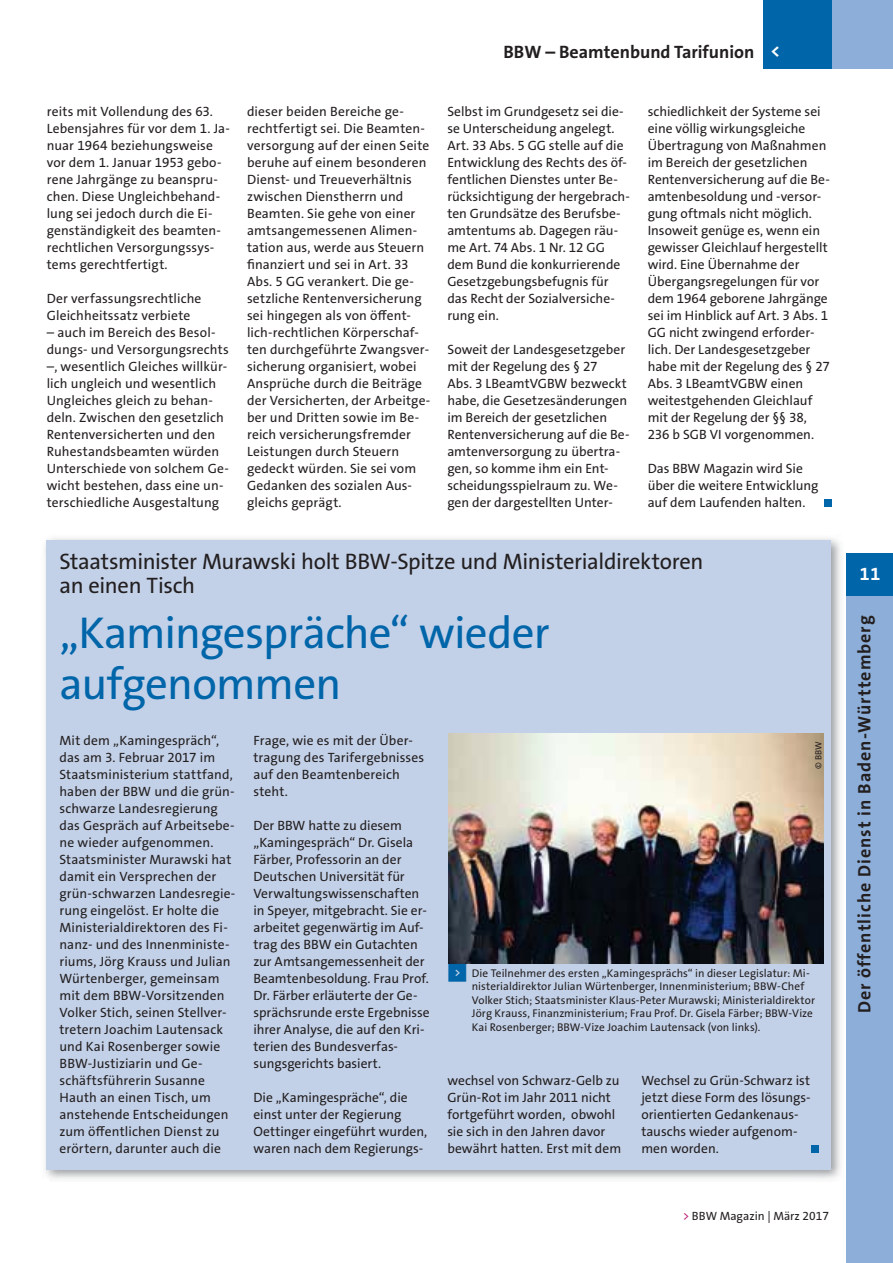
<style>
.page{position:relative;width:893px;height:1263px;background:#fff}
.page>*{position:absolute;margin:0;border:0;box-sizing:border-box;transform-origin:0 0}
.t1{font:45px/51px "The Sans Os F";letter-spacing:-.02em;color:#0065a9}
.t2{font:22.5px/24px "The Sans Os F";letter-spacing:-.015em;color:#231f20}
.t3{font:700 18px "The Sans Os F";letter-spacing:.055em;color:#231f20}
.t4{font:700 18px "The Sans Os F";color:#231f20}
.t5{font:700 18px "The Sans Os F";color:#fff}
.t6{font:13.5px/17px "The Sans Os F";letter-spacing:.005em;color:#231f20}
.t7{font:12px "The Sans Os F";color:#231f20}
.t8{font:11.25px/13.5px "The Sans Os F";color:#231f20}
.t9{font:9px "The Sans Os F";color:#231f20}
.s1{font-family:"Top Numbers";color:#0065a9}
.s2{color:#bd1b73}
</style>
<div class="page">
<div style="left:831px;top:0;width:62px;height:68px;background:#8daed8"></div>
<div style="left:763px;top:0;width:68px;height:68px;background:#0065a9"></div>
<div style="left:846px;top:553px;width:47px;height:710px;background:#8daed8"></div>
<div style="left:846px;top:553px;width:47px;height:42px;background:#0065a9"></div>
<div style="left:824px;top:500px;width:7px;height:7px;background:#0065a9"></div>
<img style="left:45px;top:538px;width:796px;height:641px">
<div style="left:47px;top:541px;width:784px;height:629px;background:#c3d1e8"></div>
<div style="left:811px;top:1146px;width:7px;height:7px;background:#0065a9"></div>
<img style="left:449px;top:734px;width:374px;height:230px">
<h3 class="t4" style="left:503px;top:44px;width:253px">BBW – Beamtenbund Tarifunion</h3>
<h3 class="t5" style="left:770px;top:43px;width:11px">&lt;</h3>
<p class="t6" style="left:47px;top:104px;width:185px">reits mit Vollendung des 63.<br>Lebensjahres für vor dem 1. Ja&shy;nuar 1964 beziehungsweise vor dem 1. Januar 1953 gebo&shy;rene Jahrgänge zu beanspru&shy;chen. Diese Ungleichbehand&shy;lung sei jedoch durch die Ei&shy;genständigkeit des beamten&shy;rechtlichen Versorgungssys&shy;tems gerechtfertigt.</p>
<p class="t6" style="left:47px;top:291px;width:156px">Der verfassungsrechtliche<br>Gleichheitssatz verbiete</p>
<p class="t6" style="left:47px;top:325px;width:184px">– auch im Bereich des Besol&shy;dungs- und Versorgungsrechts –, wesentlich Gleiches willkür&shy;lich ungleich und wesentlich<br>Ungleiches gleich zu behan&shy;deln. Zwischen den gesetzlich<br>Rentenversicherten und den<br>Ruhestandsbeamten würden<br>Unterschiede von solchem Ge&shy;wicht bestehen, dass eine un&shy;terschiedliche Ausgestaltung</p>
<p class="t6" style="left:247px;top:104px;width:185px">dieser beiden Bereiche ge&shy;rechtfertigt sei. Die Beamten&shy;versorgung auf der einen Seite beruhe auf einem besonderen<br>Dienst- und Treueverhältnis zwischen Dienstherrn und<br>Beamten. Sie gehe von einer amtsangemessenen Alimen&shy;tation aus, werde aus Steuern finanziert und sei in Art. 33<br>Abs. 5 GG verankert. Die ge&shy;setzliche Rentenversicherung sei hingegen als von öffent&shy;lich-rechtlichen Körperschaf&shy;ten durchgeführte Zwangsver&shy;sicherung organisiert, wobei<br>Ansprüche durch die Beiträge der Versicherten, der Arbeitge&shy;ber und Dritten sowie im Be&shy;reich versicherungsfremder<br>Leistungen durch Steuern gedeckt würden. Sie sei vom<br>Gedanken des sozialen Aus&shy;gleichs geprägt.</p>
<p class="t6" style="left:447px;top:104px;width:184px">Selbst im Grundgesetz sei die&shy;se Unterscheidung angelegt.<br>Art. 33 Abs. 5 GG stelle auf die<br>Entwicklung des Rechts des öf&shy;fentlichen Dienstes unter Be&shy;rücksichtigung der hergebrach&shy;ten Grundsätze des Berufsbe&shy;amtentums ab. Dagegen räu&shy;me Art. 74 Abs. 1 Nr. 12 GG dem Bund die konkurrierende<br>Gesetzgebungsbefugnis für das Recht der Sozialversiche&shy;rung ein.</p>
<p class="t6" style="left:447px;top:342px;width:184px">Soweit der Landesgesetzgeber mit der Regelung des § 27<br>Abs. 3 LBeamtVGBW bezweckt habe, die Gesetzesänderungen im Bereich der gesetzlichen<br>Rentenversicherung auf die Be&shy;amtenversorgung zu übertra&shy;gen, so komme ihm ein Ent&shy;scheidungsspielraum zu. We&shy;gen der dargestellten Unter-</p>
<p class="t6" style="left:648px;top:104px;width:184px">schiedlichkeit der Systeme sei eine völlig wirkungsgleiche<br>Übertragung von Maßnahmen im Bereich der gesetzlichen<br>Rentenversicherung auf die Be&shy;amtenbesoldung und -versor&shy;gung oftmals nicht möglich.<br>Insoweit genüge es, wenn ein gewisser Gleichlauf hergestellt wird. Eine Übernahme der<br>Übergangsregelungen für vor dem 1964 geborene Jahrgänge sei im Hinblick auf Art. 3 Abs. 1<br>GG nicht zwingend erforder&shy;lich. Der Landesgesetzgeber habe mit der Regelung des § 27<br>Abs. 3 LBeamtVGBW einen weitestgehenden Gleichlauf mit der Regelung der §§ 38,<br>236 b SGB VI vorgenommen.</p>
<p class="t6" style="left:648px;top:461px;width:172px">Das BBW Magazin wird Sie über die weitere Entwicklung auf dem Laufenden halten.</p>
<h2 class="t2" style="left:60px;top:551px;width:645px">Staatsminister Murawski holt BBW-Spitze und Ministerialdirektoren an einen Tisch</h2>
<h1 class="t1" style="left:60px;top:610px;width:492px">„Kamingespräche“ wieder aufgenommen</h1>
<p class="t6" style="left:60px;top:733px;width:177px">Mit dem „Kamingespräch“, das am 3. Februar 2017 im<br>Staatsministerium stattfand, haben der BBW und die grün&shy;schwarze Landesregierung das Gespräch auf Arbeitsebe&shy;ne wieder aufgenommen.<br>Staatsminister Murawski hat damit ein Versprechen der grün-schwarzen Landesregie&shy;rung eingelöst. Er holte die<br>Ministerialdirektoren des Fi&shy;nanz- und des Innenministe&shy;riums, Jörg Krauss und Julian<br>Würtenberger, gemeinsam mit dem BBW-Vorsitzenden<br>Volker Stich, seinen Stellver&shy;tretern Joachim Lautensack und Kai Rosenberger sowie<br>BBW-Justiziarin und Ge&shy;schäftsführerin Susanne<br>Hauth an einen Tisch, um anstehende Entscheidungen zum öffentlichen Dienst zu erörtern, darunter auch die</p>
<p class="t6" style="left:253px;top:733px;width:172px">Frage, wie es mit der Über&shy;tragung des Tarifergebnisses auf den Beamtenbereich steht.</p>
<p class="t9" style="left:814px;top:769px;width:29px;rotate:-90deg">© BBW</p>
<p class="t6" style="left:253px;top:818px;width:178px">Der BBW hatte zu diesem „Kamingespräch“ Dr. Gisela<br>Färber, Professorin an der<br>Deutschen Universität für<br>Verwaltungswissenschaften in Speyer, mitgebracht. Sie er&shy;arbeitet gegenwärtig im Auf&shy;trag des BBW ein Gutachten zur Amtsangemessenheit der<br>Beamtenbesoldung. Frau Prof.<br>Dr. Färber erläuterte der Ge&shy;sprächsrunde erste Ergebnisse ihrer Analyse, die auf den Kri&shy;terien des Bundesverfas&shy;sungsgerichts basiert.</p>
<p class="t6" style="left:253px;top:1090px;width:175px">Die „Kamingespräche“, die einst unter der Regierung<br>Oettinger eingeführt wurden, waren nach dem Regierungs-</p>
<p class="t8" style="left:472px;top:967px;width:345px;text-indent:-23px"><span class="s1">&lt;</span> Die Teilnehmer des ersten „Kamingesprächs“ in dieser Legislatur: Mi&shy;nisterialdirektor Julian Würtenberger, Innenministerium; BBW-Chef Volker Stich; Staatsminister Klaus-Peter Murawski; Ministerialdirektor Jörg Krauss, Finanz ministerium; Frau Prof. Dr. Gisela Färber; BBW-Vize Kai Rosenberger; BBW-Vize Joachim Lautensack (von links).</p>
<p class="t6" style="left:447px;top:1073px;width:175px">wechsel von Schwarz-Gelb zu<br>Grün-Rot im Jahr 2011 nicht fortgeführt worden, obwohl sie sich in den Jahren davor bewährt hatten. Erst mit dem</p>
<p class="t6" style="left:641px;top:1073px;width:171px">Wechsel zu Grün-Schwarz ist jetzt diese Form des lösungs&shy;orientierten Gedankenaus&shy;tauschs wieder aufgenom&shy;men worden.</p>
<p class="t7" style="left:683px;top:1211px;width:148px"><span class="s2">&gt;</span> BBW Magazin | März 2017</p>
<h3 class="t5" style="left:860px;top:566px;width:22px">11</h3>
<h3 class="t3" style="left:856px;top:1013px;width:399px;rotate:-90deg">Der öffentliche Dienst in Baden-Württemberg</h3>
</div>
